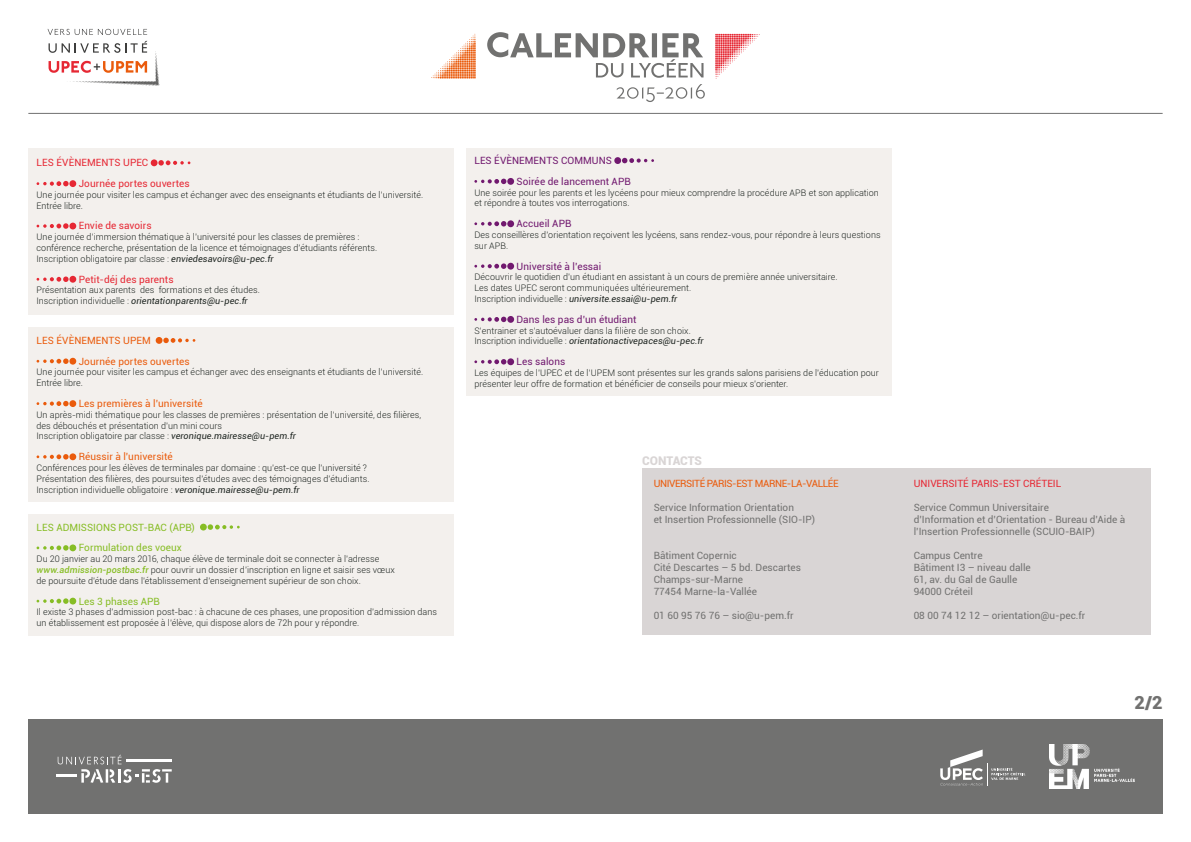
<style>
.page{position:relative;width:1191px;height:842px;background:#fff}
.page>*{position:absolute;margin:0;border:0;box-sizing:border-box;transform-origin:0 0}
.t1{font:900 18px "Roboto";color:#717170}
.t2{font:900 12px "Roboto";letter-spacing:-.01em;color:#d9d5d5}
.t3{font:10px/12px "Roboto";color:#717170}
.t4{font:10px/20.8px "Roboto";letter-spacing:.005em;color:#71196f}
.t5{font:10px/20.8px "Roboto";letter-spacing:.005em;color:#e62834}
.t6{font:10px/20.8px "Roboto";letter-spacing:.005em;color:#ea5b0c}
.t7{font:10px/20.8px "Roboto";letter-spacing:.005em;color:#87bd25}
.t8{font:10px "Roboto";letter-spacing:-.04em;color:#ea5b0c}
.t9{font:300 9px/10.8px "Roboto";letter-spacing:.005em;color:#1f2622}
.s1{font-weight:400;font-style:italic}
.s2{font-weight:500;font-style:italic;color:#87bd25}
</style>
<div class="page">
<div style="left:642px;top:468px;width:509px;height:167px;background:#d9d5d5"></div>
<svg style="left:715px;top:34px;width:45px;height:45px"></svg>
<svg style="left:431px;top:34px;width:45px;height:45px"></svg>
<svg style="left:616px;top:84px;width:89px;height:18px"></svg>
<svg style="left:487px;top:32px;width:216px;height:46px"></svg>
<div style="left:28px;top:719px;width:1134px;height:95px;background:#717170"></div>
<img style="left:1049px;top:745px;width:85px;height:44px">
<svg style="left:940px;top:749px;width:85px;height:36px"></svg>
<hr style="left:57px;top:775px;width:20px;height:2px;background:#fff">
<svg style="left:58px;top:754px;width:114px;height:29px"></svg>
<svg style="left:48px;top:29px;width:99px;height:6px"></svg>
<svg style="left:49px;top:41px;width:111px;height:45px"></svg>
<hr style="left:28px;top:113px;width:1134px;height:1px;background:#717170">
<div style="left:28px;top:148px;width:425px;height:167px;background:#f3f0ed"></div>
<svg style="left:158px;top:160px;width:32px;height:6px"></svg>
<div style="left:151px;top:159px;width:6px;height:7px;background:#e62834;border-radius:50%"></div>
<svg style="left:37px;top:181px;width:32px;height:5px"></svg>
<div style="left:69px;top:180px;width:7px;height:7px;background:#e62834;border-radius:50%"></div>
<svg style="left:37px;top:223px;width:32px;height:6px"></svg>
<div style="left:69px;top:223px;width:7px;height:6px;background:#e62834;border-radius:50%"></div>
<svg style="left:37px;top:276px;width:32px;height:6px"></svg>
<div style="left:69px;top:276px;width:7px;height:7px;background:#e62834;border-radius:50%"></div>
<div style="left:28px;top:327px;width:425px;height:175px;background:#f3f0ed"></div>
<svg style="left:163px;top:338px;width:32px;height:5px"></svg>
<div style="left:156px;top:337px;width:6px;height:7px;background:#ea5b0c;border-radius:50%"></div>
<svg style="left:37px;top:358px;width:32px;height:6px"></svg>
<div style="left:69px;top:358px;width:7px;height:7px;background:#ea5b0c;border-radius:50%"></div>
<svg style="left:37px;top:401px;width:32px;height:5px"></svg>
<div style="left:69px;top:400px;width:7px;height:7px;background:#ea5b0c;border-radius:50%"></div>
<svg style="left:37px;top:454px;width:32px;height:6px"></svg>
<div style="left:69px;top:453px;width:7px;height:7px;background:#ea5b0c;border-radius:50%"></div>
<div style="left:466px;top:148px;width:425px;height:247px;background:#f3f0ed"></div>
<svg style="left:622px;top:158px;width:32px;height:5px"></svg>
<div style="left:614px;top:157px;width:7px;height:7px;background:#71196f;border-radius:50%"></div>
<svg style="left:474px;top:179px;width:32px;height:5px"></svg>
<div style="left:507px;top:178px;width:7px;height:7px;background:#71196f;border-radius:50%"></div>
<svg style="left:474px;top:221px;width:32px;height:5px"></svg>
<div style="left:507px;top:220px;width:7px;height:7px;background:#71196f;border-radius:50%"></div>
<svg style="left:474px;top:263px;width:32px;height:6px"></svg>
<div style="left:507px;top:263px;width:7px;height:7px;background:#71196f;border-radius:50%"></div>
<svg style="left:474px;top:317px;width:32px;height:5px"></svg>
<div style="left:507px;top:316px;width:7px;height:7px;background:#71196f;border-radius:50%"></div>
<svg style="left:474px;top:359px;width:32px;height:5px"></svg>
<div style="left:507px;top:358px;width:7px;height:7px;background:#71196f;border-radius:50%"></div>
<div style="left:28px;top:514px;width:425px;height:121px;background:#f3f0ed"></div>
<svg style="left:208px;top:524px;width:32px;height:6px"></svg>
<div style="left:200px;top:524px;width:7px;height:6px;background:#87bd25;border-radius:50%"></div>
<svg style="left:37px;top:545px;width:32px;height:6px"></svg>
<div style="left:69px;top:544px;width:7px;height:7px;background:#87bd25;border-radius:50%"></div>
<svg style="left:37px;top:598px;width:32px;height:6px"></svg>
<div style="left:69px;top:598px;width:7px;height:6px;background:#87bd25;border-radius:50%"></div>
<p class="t5" style="left:79px;top:152px;width:112px;text-indent:-42px">LES ÉVÈNEMENTS UPEC<br>Journée portes ouvertes</p>
<p class="t9" style="left:37px;top:189px;width:388px">Une journée pour visiter les campus et échanger avec des enseignants et étudiants de l’université.<br>Entrée libre.</p>
<p class="t5" style="left:79px;top:215px;width:74px">Envie de savoirs</p>
<p class="t9" style="left:37px;top:231px;width:342px">Une journée d’immersion thématique à l’université pour les classes de premières : conférence recherche, présentation de la licence et témoignages d’étudiants référents.<br>Inscription obligatoire par classe : <span class="s1">enviedesavoirs@u-pec.fr</span></p>
<p class="t5" style="left:79px;top:268px;width:96px">Petit-déj des parents</p>
<p class="t9" style="left:37px;top:285px;width:225px">Présentation aux parents des formations et des études.<br>Inscription individuelle : <span class="s1">orientationparents@u-pec.fr</span></p>
<p class="t6" style="left:79px;top:329px;width:112px;text-indent:-42px">LES ÉVÈNEMENTS UPEM<br>Journée portes ouvertes</p>
<p class="t9" style="left:37px;top:366px;width:388px">Une journée pour visiter les campus et échanger avec des enseignants et étudiants de l’université.<br>Entrée libre.</p>
<p class="t6" style="left:79px;top:393px;width:125px">Les premières à l’université</p>
<p class="t9" style="left:37px;top:409px;width:386px">Un après-midi thématique pour les classes de premières : présentation de l’université, des filières, des débouchés et présentation d’un mini cours<br>Inscription obligatoire par classe : <span class="s1">veronique.mairesse@u-pem.fr</span></p>
<p class="t6" style="left:79px;top:446px;width:95px">Réussir à l’université</p>
<p class="t9" style="left:37px;top:462px;width:334px">Conférences pour les élèves de terminales par domaine : qu’est-ce que l’université ?<br>Présentation des filières, des poursuites d’études avec des témoignages d’étudiants.<br>Inscription individuelle obligatoire : <span class="s1">veronique.mairesse@u-pem.fr</span></p>
<p class="t7" style="left:79px;top:516px;width:118px;text-indent:-42px">LES ADMISSIONS POST-BAC (APB)<br>Formulation des voeux</p>
<p class="t9" style="left:37px;top:553px;width:360px">Du 20 janvier au 20 mars 2016, chaque élève de terminale doit se connecter à l’adresse <span class="s2">www.admission-postbac.fr</span> pour ouvrir un dossier d’inscription en ligne et saisir ses vœux de poursuite d’étude dans l’établissement d’enseignement supérieur de son choix.</p>
<p class="t7" style="left:79px;top:590px;width:83px">Les 3 phases APB</p>
<p class="t9" style="left:37px;top:606px;width:402px">Il existe 3 phases d’admission post-bac : à chacune de ces phases, une proposition d’admission dans un établissement est proposée à l’élève, qui dispose alors de 72h pour y répondre.</p>
<p class="t4" style="left:516px;top:150px;width:116px;text-indent:-42px">LES ÉVÈNEMENTS COMMUNS<br>Soirée de lancement APB</p>
<p class="t9" style="left:474px;top:187px;width:406px">Une soirée pour les parents et les lycéens pour mieux comprendre la procédure APB et son application et répondre à toutes vos interrogations.</p>
<p class="t4" style="left:516px;top:213px;width:56px">Accueil APB</p>
<p class="t9" style="left:474px;top:229px;width:408px">Des conseillères d’orientation reçoivent les lycéens, sans rendez-vous, pour répondre à leurs questions sur APB.</p>
<p class="t4" style="left:516px;top:255px;width:86px">Université à l’essai</p>
<p class="t9" style="left:474px;top:271px;width:365px">Découvrir le quotidien d’un étudiant en assistant à un cours de première année universitaire.<br>Les dates UPEC seront communiquées ultérieurement.<br>Inscription individuelle : <span class="s1">universite.essai@u-pem.fr</span></p>
<p class="t4" style="left:516px;top:308px;width:121px">Dans les pas d’un étudiant</p>
<p class="t9" style="left:474px;top:325px;width:231px">S’entrainer et s’autoévaluer dans la filière de son choix.<br>Inscription individuelle : <span class="s1">orientationactivepaces@u-pec.fr</span></p>
<p class="t4" style="left:516px;top:351px;width:50px">Les salons</p>
<p class="t9" style="left:474px;top:367px;width:406px">Les équipes de l’UPEC et de l’UPEM sont présentes sur les grands salons parisiens de l’éducation pour présenter leur offre de formation et bénéficier de conseils pour mieux s’orienter.</p>
<h2 class="t2" style="left:642px;top:452px;width:61px">CONTACTS</h2>
<p class="t8" style="left:653px;top:477px;width:186px">UNIVERSITÉ PARIS-EST MARNE-LA-VALLÉE</p>
<p class="t3" style="left:653px;top:501px;width:163px">Service Information Orientation<br>et Insertion Professionnelle (SIO-IP)</p>
<p class="t3" style="left:653px;top:549px;width:149px">Bâtiment Copernic<br>Cité Descartes – 5 bd. Descartes<br>Champs-sur-Marne<br>77454 Marne-la-Vallée</p>
<p class="t3" style="left:653px;top:609px;width:141px">01 60 95 76 76 – sio@u-pem.fr</p>
<p class="t5" style="left:913px;top:473px;width:149px">UNIVERSITÉ PARIS-EST CRÉTEIL</p>
<p class="t3" style="left:913px;top:501px;width:213px">Service Commun Universitaire<br>d’Information et d’Orientation - Bureau d’Aide à l’Insertion Professionnelle (SCUIO-BAIP)</p>
<p class="t3" style="left:913px;top:549px;width:119px">Campus Centre<br>Bâtiment I3 – niveau dalle<br>61, av. du Gal de Gaulle<br>94000 Créteil</p>
<p class="t3" style="left:913px;top:609px;width:173px">08 00 74 12 12 – orientation@u-pec.fr</p>
<h1 class="t1" style="left:1134px;top:690px;width:29px">2/2</h1>
</div>
